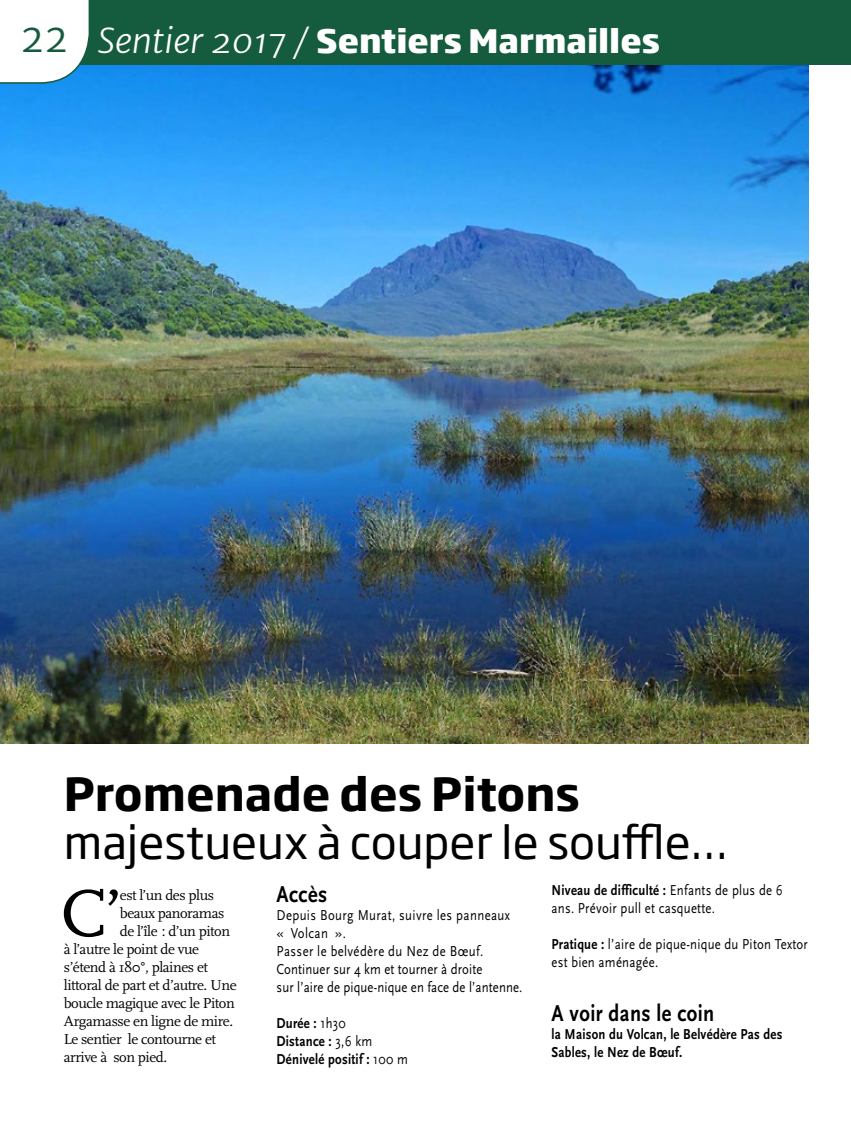
<style>
.page{position:relative;width:851px;height:1127px;background:#fff}
.page>*{position:absolute;margin:0;border:0;box-sizing:border-box;transform-origin:0 0}
.t1{font:69.6px "Scala";color:#000}
.t2{font:45px "Soho Gothic Pro";color:#000}
.t3{font:700 45px "Soho Gothic Pro";color:#000}
.t4{font:39px "Merriweather Sans";color:#155b3d}
.t5{font:800 31.95px "Soho Gothic Pro";color:#fff}
.t6{font:700 24px "Scala Sans";letter-spacing:.02em;color:#000;scale:.85 1}
.t7{font:15px/18px "Scala Sans";letter-spacing:.02em;color:#000;scale:.85 1}
.t8{font:15px "Scala";letter-spacing:-.03em;color:#000}
.t9{font:700 15px/18px "Scala Sans";letter-spacing:.02em;color:#000;scale:.85 1}
.s1{font-family:"Merriweather Sans";font-weight:400;font-style:italic;font-size:33.9px}
.s2{font-weight:700}
.s3{font-weight:400}
</style>
<div class="page">
<img style="left:0;top:64px;width:808px;height:680px">
<div style="left:49px;top:0;width:801px;height:64px;background:#155b3d"></div>
<svg style="left:0;top:0;width:91px;height:84px"></svg>
<h3 class="t4" style="left:20px;top:14px;width:50px">22</h3>
<h3 class="t5" style="left:98px;top:15px;width:563px"><span class="s1">Sentier 2017 /</span> Sentiers Marmailles</h3>
<h2 class="t3" style="left:64px;top:758px;width:517px">Promenade des Pitons</h2>
<h2 class="t2" style="left:64px;top:807px;width:665px">majestueux à couper le souffle…</h2>
<h1 class="t1" style="left:60px;top:875px;width:63px">C’</h1>
<p class="t8" style="left:120px;top:887px;width:96px">est l’un des plus</p>
<p class="t7" style="left:551px;top:881px;width:273px"><span class="s2">Niveau de difficulté :</span> Enfants de plus de 6 ans. Prévoir pull et casquette.</p>
<p class="t7" style="left:551px;top:935px;width:303px"><span class="s2">Pratique :</span> l’aire de pique-nique du Piton Textor est bien aménagée.</p>
<h3 class="t6" style="left:551px;top:1000px;width:193px">A voir dans le coin</h3>
<p class="t9" style="left:551px;top:1025px;width:273px">la Maison du Volcan, le Belvédère Pas des<br>Sables, le Nez de Bœuf.</p>
<h3 class="t6" style="left:276px;top:881px;width:61px">Accès</h3>
<p class="t7" style="left:276px;top:906px;width:291px">Depuis Bourg Murat, suivre les panneaux<br>« Volcan ».<br>Passer le belvédère du Nez de Bœuf.<br>Continuer sur 4 km et tourner à droite<br>sur l’aire de pique-nique en face de l’antenne.</p>
<p class="t9" style="left:276px;top:1014px;width:156px">Durée : <span class="s3">1h30<br></span>Distance : <span class="s3">3,6 km<br></span>Dénivelé positif : <span class="s3">100 m</span></p>
<p class="t8" style="left:120px;top:905px;width:106px">beaux panoramas</p>
<p class="t8" style="left:120px;top:923px;width:112px">de l’île : d’un piton</p>
<p class="t8" style="left:64px;top:941px;width:137px">à l’autre le point de vue</p>
<p class="t8" style="left:64px;top:959px;width:146px">s’étend à 180°, plaines et</p>
<p class="t8" style="left:64px;top:977px;width:174px">littoral de part et d’autre. Une</p>
<p class="t8" style="left:64px;top:995px;width:172px">boucle magique avec le Piton</p>
<p class="t8" style="left:64px;top:1013px;width:171px">Argamasse en ligne de mire.</p>
<p class="t8" style="left:64px;top:1031px;width:154px">Le sentier le contourne et</p>
<p class="t8" style="left:64px;top:1049px;width:105px">arrive à son pied.</p>
</div>
